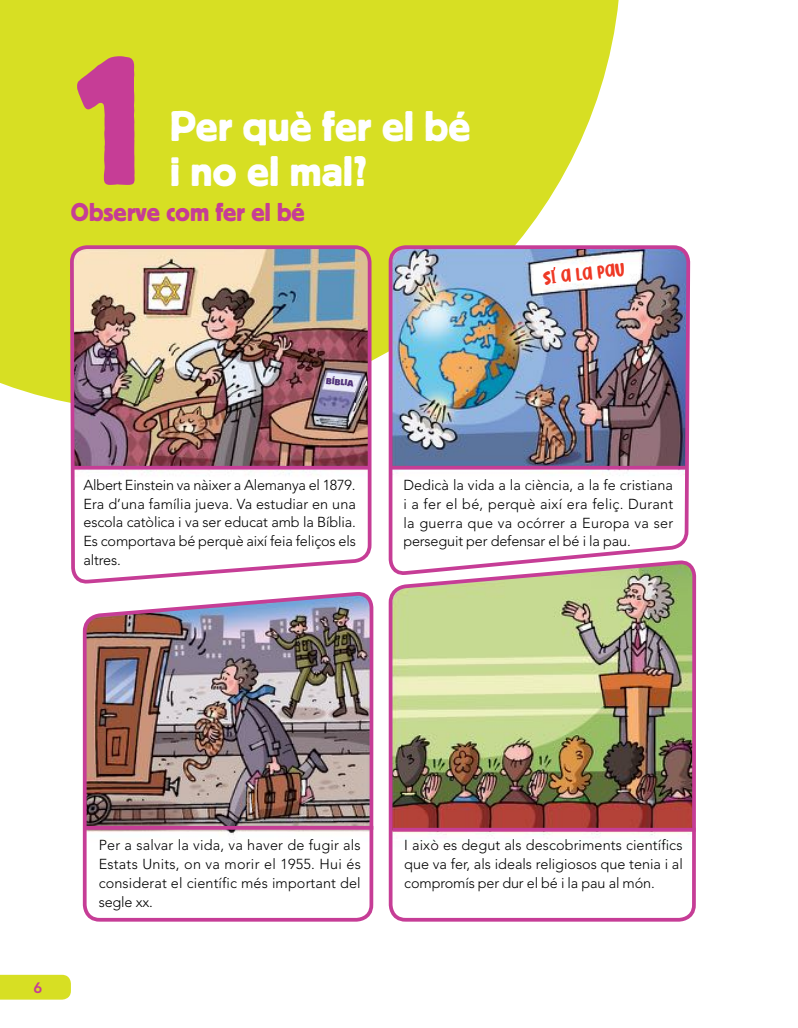
<style>
.page{position:relative;width:798px;height:1028px;background:#fff}
.page>*{position:absolute;margin:0;border:0;box-sizing:border-box;transform-origin:0 0}
.t1{font:700 185px "Block Pro";color:#c63d96;scale:.8 1}
.t2{font:42.5px "Block Pro";color:#fff}
.t3{font:25.62px "Block Pro";color:#c63d96}
.t4{font:18.5px "Iscream";color:#ee3824}
.t5{font:800 15px "Avenir LT Std";color:#c63d96}
.t6{font:300 14.38px/18.8px "Avenir LT Std";letter-spacing:-.01em;color:#000;text-align:justify}
.t7{font:700 8.75px "Block Pro";color:#53357c}
</style>
<div class="page">
<div style="left:0;top:974px;width:68px;height:25px;background:#d7df23"></div>
<div style="left:0;top:0;width:386px;height:403px;background:#d7df23"></div>
<img style="left:68px;top:243px;width:305px;height:755px">
<img style="left:81px;top:592px;width:293px;height:406px">
<img style="left:386px;top:0;width:311px;height:922px">
<img style="left:386px;top:243px;width:305px;height:331px">
<hr style="left:391px;top:466px;width:294px;height:3px;background:#c63d96">
<svg style="left:392px;top:827px;width:303px;height:4px"></svg>
<hr style="left:86px;top:826px;width:287px;height:3px;background:#c63d96">
<hr style="left:73px;top:466px;width:296px;height:3px;background:#c63d96">
<h1 class="t1" style="left:70px;top:0;width:56px">1</h1>
<h2 class="t2" style="left:170px;top:99px;width:302px">Per què fer el bé</h2>
<h2 class="t2" style="left:170px;top:144px;width:199px">i no el mal?</h2>
<h3 class="t3" style="left:71px;top:196px;width:235px">Observe com fer el bé</h3>
<p class="t7" style="left:326px;top:375px;width:29px;rotate:5deg">BÍBLIA</p>
<p class="t4" style="left:542px;top:271px;width:84px;rotate:-6deg">Si a la pau</p>
<p class="t6" style="left:83px;top:475px;width:274px">Albert Einstein va nàixer a Alemanya el 1879.<br>Era d’una família jueva. Va estudiar en una escola catòlica i va ser educat amb la Bíblia.<br>Es comportava bé perquè així feia feliços els altres.</p>
<p class="t6" style="left:403px;top:476px;width:271px">Dedicà la vida a la ciència, a la fe cristiana i a fer el bé, perquè així era feliç. Durant la guerra que va ocórrer a Europa va ser perseguit per defensar el bé i la pau.</p>
<p class="t5" style="left:33px;top:978px;width:10px">6</p>
<p class="t6" style="left:99px;top:836px;width:264px">Per a salvar la vida, va haver de fugir als Estats Units, on va morir el 1955. Hui és considerat el científic més important del segle xx.</p>
<p class="t6" style="left:404px;top:836px;width:280px">I això es degut als descobriments científics que va fer, als ideals religiosos que tenia i al compromís per dur el bé i la pau al món.</p>
</div>
